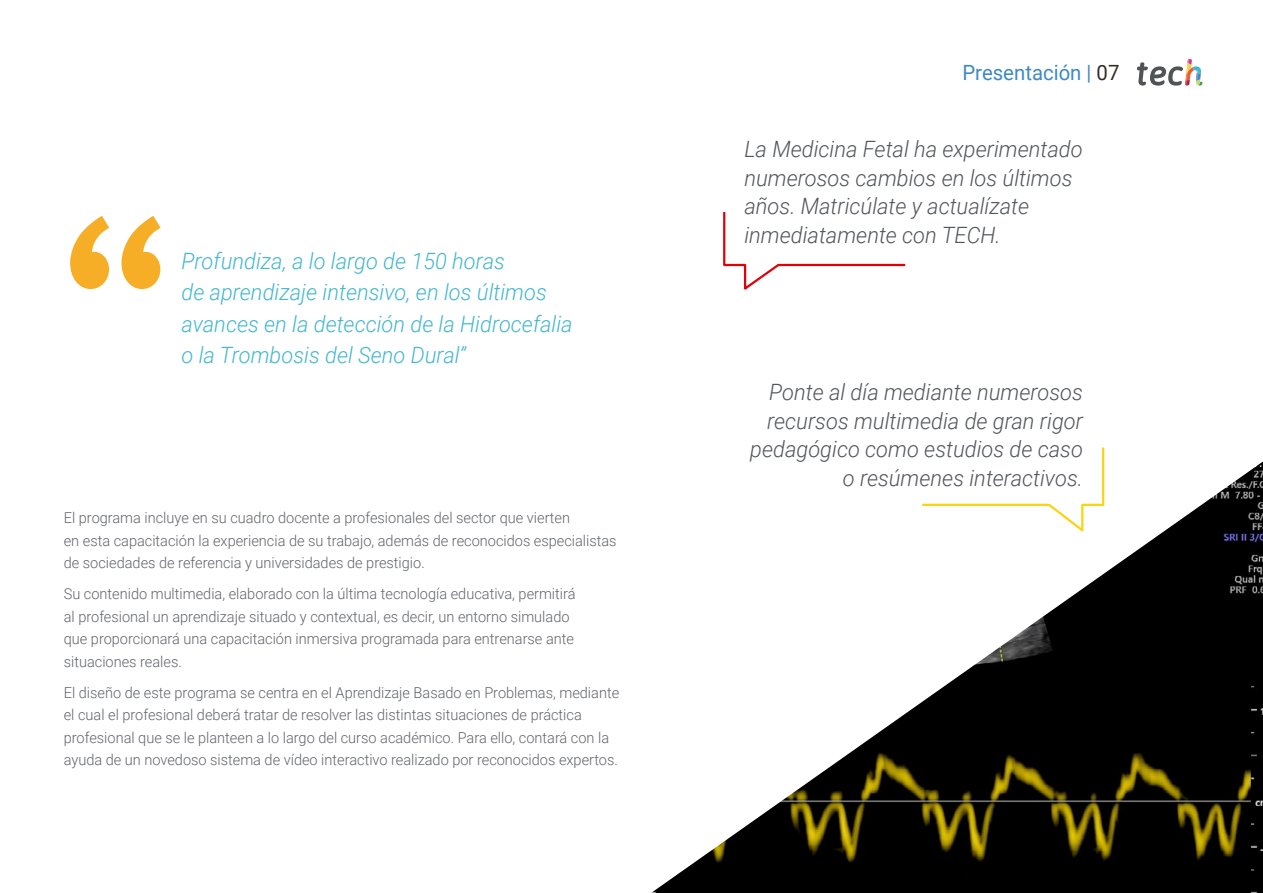
<style>
.page{position:relative;width:1263px;height:893px;background:#fff}
.page>*{position:absolute;margin:0;border:0;box-sizing:border-box;transform-origin:0 0}
.t1{font:italic 300 22.5px/28.5px "Roboto";color:#52555b;text-align:right}
.t2{font:italic 300 22.5px/31.5px "Roboto";color:#43b7cf}
.t3{font:21px "Roboto";color:#4089c5}
.t4{font:300 15px/22.5px "Roboto";color:#61646a}
.s1{color:#312e20}
</style>
<div class="page">
<svg style="left:70px;top:216px;width:91px;height:73px"></svg>
<svg style="left:1137px;top:59px;width:65px;height:27px"></svg>
<svg style="left:723px;top:212px;width:183px;height:78px"></svg>
<img style="left:651px;top:461px;width:612px;height:432px">
<h1 class="t2" style="left:181px;top:244px;width:393px">Profundiza, a lo largo de 150 horas<br>de aprendizaje intensivo, en los últimos avances en la detección de la Hidrocefalia o la Trombosis del Seno Dural”</h1>
<p class="t4" style="left:64px;top:506px;width:554px">El programa incluye en su cuadro docente a profesionales del sector que vierten<br>en esta capacitación la experiencia de su trabajo, además de reconocidos especialistas de sociedades de referencia y universidades de prestigio.</p>
<p class="t4" style="left:64px;top:582px;width:513px">Su contenido multimedia, elaborado con la última tecnología educativa, permitirá al profesional un aprendizaje situado y contextual, es decir, un entorno simulado que proporcionará una capacitación inmersiva programada para entrenarse ante situaciones reales.</p>
<p class="t4" style="left:64px;top:681px;width:557px">El diseño de este programa se centra en el Aprendizaje Basado en Problemas, mediante el cual el profesional deberá tratar de resolver las distintas situaciones de práctica profesional que se le planteen a lo largo del curso académico. Para ello, contará con la ayuda de un novedoso sistema de vídeo interactivo realizado por reconocidos expertos.</p>
<h2 class="t3" style="left:962px;top:57px;width:159px">Presentación | <span class="s1">07</span></h2>
<h1 class="t1" style="left:744px;top:134px;width:340px;text-align:left">La Medicina Fetal ha experimentado numerosos cambios en los últimos años. Matricúlate y actualízate inmediatamente con TECH.</h1>
<h1 class="t1" style="left:750px;top:377px;width:334px">Ponte al día mediante numerosos recursos multimedia de gran rigor pedagógico como estudios de caso o resúmenes interactivos.</h1>
</div>
